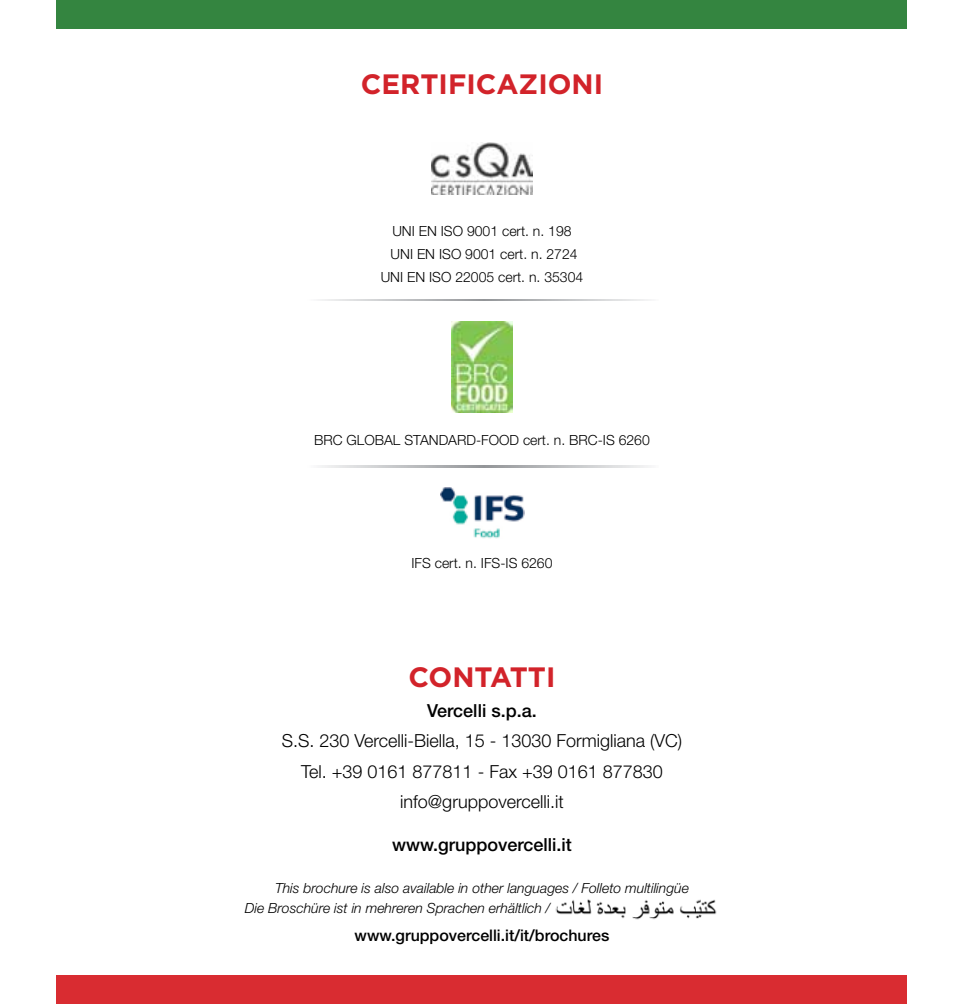
<style>
.page{position:relative;width:964px;height:1004px;background:#fff}
.page>*{position:absolute;margin:0;border:0;box-sizing:border-box;transform-origin:0 0}
.t1{font:700 28px "Gotham";color:#d2232a}
.t2{font:300 18px/30.4px "Helvetica Neue";color:#000;text-align:center}
.t3{font:500 18px "Helvetica Neue";color:#000}
.t4{font:500 16px "Helvetica Neue";color:#000}
.t5{font:300 14px/23px "Helvetica Neue";color:#000;text-align:center}
.t6{font:italic 300 14px "Helvetica Neue";color:#000}
</style>
<div class="page">
<div style="left:57px;top:975px;width:850px;height:28px;background:#d92c31"></div>
<div style="left:57px;top:0;width:850px;height:28px;background:#348540"></div>
<img style="left:555px;top:899px;width:162px;height:21px">
<svg style="left:320px;top:299px;width:329px;height:2px"></svg>
<svg style="left:320px;top:465px;width:329px;height:2px"></svg>
<img style="left:431px;top:142px;width:101px;height:53px">
<img style="left:452px;top:321px;width:60px;height:92px">
<img style="left:441px;top:487px;width:83px;height:51px">
<h1 class="t1" style="left:361px;top:66px;width:244px">CERTIFICAZIONI</h1>
<p class="t5" style="left:381px;top:219px;width:204px">UNI EN ISO 9001 cert. n. 198<br>UNI EN ISO 9001 cert. n. 2724<br>UNI EN ISO 22005 cert. n. 35304</p>
<p class="t5" style="left:314px;top:428px;width:337px">BRC GLOBAL STANDARD-FOOD cert. n. BRC-IS 6260</p>
<p class="t5" style="left:411px;top:551px;width:143px">IFS cert. n. IFS-IS 6260</p>
<h1 class="t1" style="left:408px;top:658px;width:148px">CONTATTI</h1>
<p class="t3" style="left:427px;top:700px;width:111px">Vercelli s.p.a.</p>
<p class="t2" style="left:282px;top:725px;width:402px">S.S. 230 Vercelli-Biella, 15 - 13030 Formigliana (VC)<br>Tel. +39 0161 877811 - Fax +39 0161 877830 info@gruppovercelli.it</p>
<p class="t3" style="left:392px;top:833px;width:181px">www.gruppovercelli.it</p>
<p class="t6" style="left:275px;top:879px;width:415px">This brochure is also available in other languages / Folleto multilingüe</p>
<p class="t4" style="left:355px;top:925px;width:256px">www.gruppovercelli.it/it/brochures</p>
<p class="t6" style="left:245px;top:899px;width:307px">Die Broschüre ist in mehreren Sprachen erhältlich /</p>
</div>
